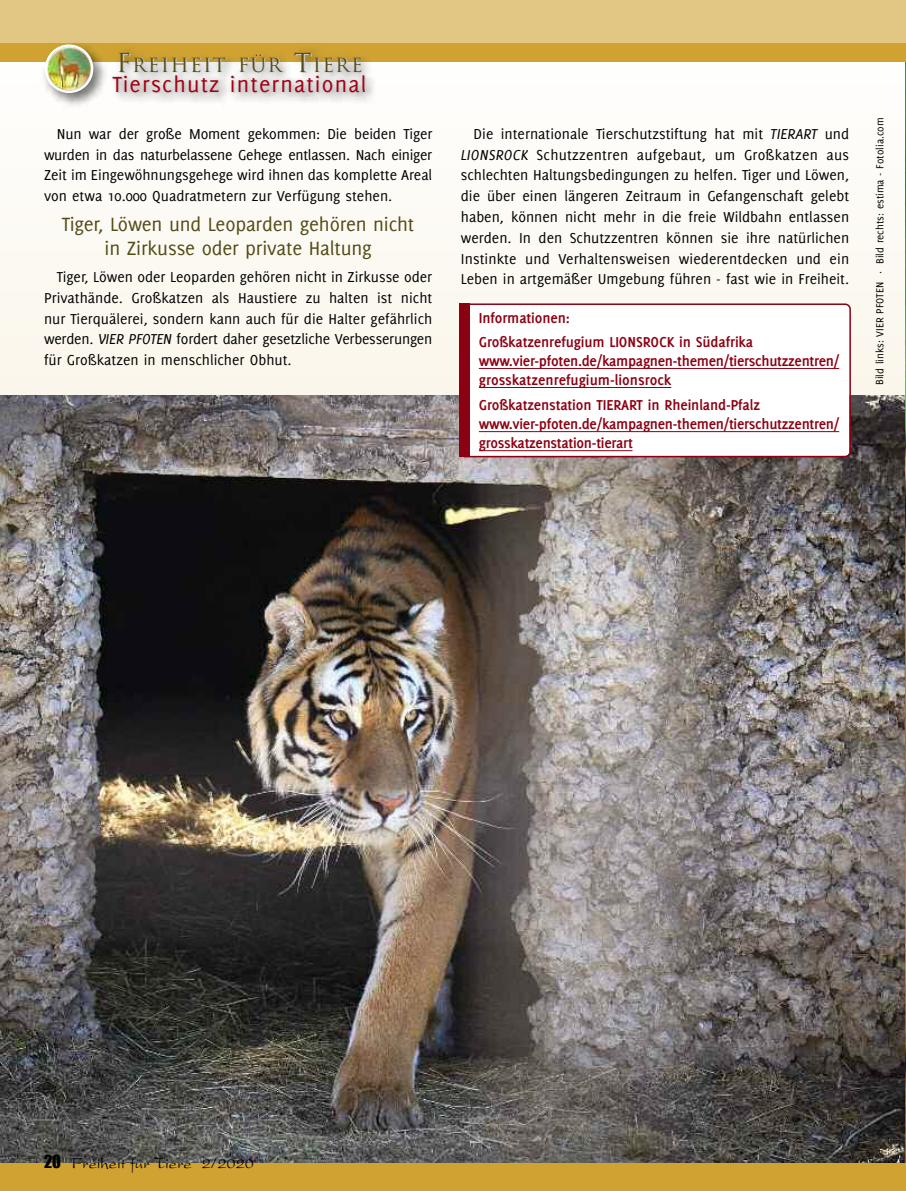
<style>
.page{position:relative;width:906px;height:1191px;background:#fff}
.page>*{position:absolute;margin:0;border:0;box-sizing:border-box;transform-origin:0 0}
.t1{font:24px "Delicious";letter-spacing:.05em;color:#a10016}
.t2{font:21px/24px "Delicious";letter-spacing:-.01em;color:#534b17;text-align:center}
.t3{font:19.2px "Trajan";letter-spacing:.065em;color:#534b17}
.t4{font:16.5px "President";color:#000}
.t5{font:15.75px/20.9px "Delicious";color:#000;text-align:justify}
.t6{font:700 15.75px/19px "Delicious";letter-spacing:-.015em;color:#8c0013}
.t7{font:11.25px "Delicious";color:#000}
.s1{font-size:25.5px}
.s2{color:#ccc}
.s3{font-style:italic}
.s4{font-family:"Impact"}
</style>
<div class="page">
<div style="left:0;top:33px;width:906px;height:1135px;background:#fdfaf4"></div>
<img style="left:0;top:395px;width:905px;height:768px">
<img style="left:905px;top:61px;width:1px;height:1102px">
<div style="left:0;top:1163px;width:906px;height:28px;background:#cfa232"></div>
<div style="left:0;top:0;width:906px;height:44px;background:#e2c784"></div>
<div style="left:0;top:43px;width:906px;height:18px;background:#cfa232"></div>
<img style="left:38px;top:61px;width:44px;height:44px">
<img style="left:45px;top:44px;width:37px;height:49px">
<img style="left:82px;top:46px;width:284px;height:57px">
<img style="left:102px;top:61px;width:597px;height:42px">
<hr style="left:905px;top:1009px;width:1px;height:90px;background:#fff">
<div style="left:470px;top:303px;width:381px;height:154px;background:#fff"></div>
<div style="left:459px;top:303px;width:11px;height:154px;background:#8c0013"></div>
<hr style="left:479px;top:368px;width:360px;height:1px;background:#8c0013">
<hr style="left:479px;top:387px;width:192px;height:1px;background:#8c0013">
<hr style="left:479px;top:431px;width:360px;height:1px;background:#8c0013">
<hr style="left:479px;top:450px;width:153px;height:1px;background:#8c0013">
<p class="t3" style="left:117px;top:54px;width:247px"><span class="s1">F</span>REIHEIT F<span class="s2">ÜR</span> <span class="s1">T</span>IE<span class="s2">R</span>E</p>
<h1 class="t1" style="left:112px;top:75px;width:255px">Tierschutz international</h1>
<p class="t5" style="left:44px;top:124px;width:390px;text-indent:13px">Nun war der große Moment gekommen: Die beiden Tiger wurden in das naturbelassene Gehege entlassen. Nach einiger Zeit im Eingewöhnungsgehege wird ihnen das komplette Areal von etwa 10.000 Quadratmetern zur Verfügung stehen.</p>
<h2 class="t2" style="left:62px;top:214px;width:354px">Tiger, Löwen und Leoparden gehören nicht in Zirkusse oder private Haltung</h2>
<p class="t5" style="left:44px;top:267px;width:390px;text-indent:13px">Tiger, Löwen oder Leoparden gehören nicht in Zirkusse oder Privathände. Großkatzen als Haustiere zu halten ist nicht nur Tierquälerei, sondern kann auch für die Halter gefährlich werden. <span class="s3">VIER PFOTEN</span> fordert daher gesetzliche Verbesserungen für Großkatzen in menschlicher Obhut.</p>
<p class="t5" style="left:461px;top:124px;width:390px;text-indent:13px">Die internationale Tierschutzstiftung hat mit <span class="s3">TIERART</span> und <span class="s3">LIONSROCK</span> Schutzzentren aufgebaut, um Großkatzen aus schlechten Haltungsbedingungen zu helfen. Tiger und Löwen, die über einen längeren Zeitraum in Gefangenschaft gelebt haben, können nicht mehr in die freie Wildbahn entlassen werden. In den Schutzzentren können sie ihre natürlichen Instinkte und Verhaltensweisen wiederentdecken und ein Leben in artgemäßer Umgebung führen - fast wie in Freiheit.</p>
<p class="t6" style="left:479px;top:307px;width:276px;line-height:23.5px">Informationen:<br>Großkatzenrefugium LIONSROCK in Südafrika</p>
<p class="t6" style="left:479px;top:352px;width:362px">www.vier-pfoten.de/kampagnen-themen/tierschutzzentren/ grosskatzenrefugium-lionsrock</p>
<p class="t6" style="left:479px;top:396px;width:362px">Großkatzenstation TIERART in Rheinland-Pfalz www.vier-pfoten.de/kampagnen-themen/tierschutzzentren/ grosskatzenstation-tierart</p>
<p class="t7" style="left:875px;top:385px;width:269px;rotate:-90deg">Bild links: VIER PFOTEN · Bild rechts: estima - Fotolia.com</p>
<p class="t4" style="left:44px;top:1158px;width:211px"><span class="s4">20</span> Freiheit für Tiere 2/2020</p>
</div>
